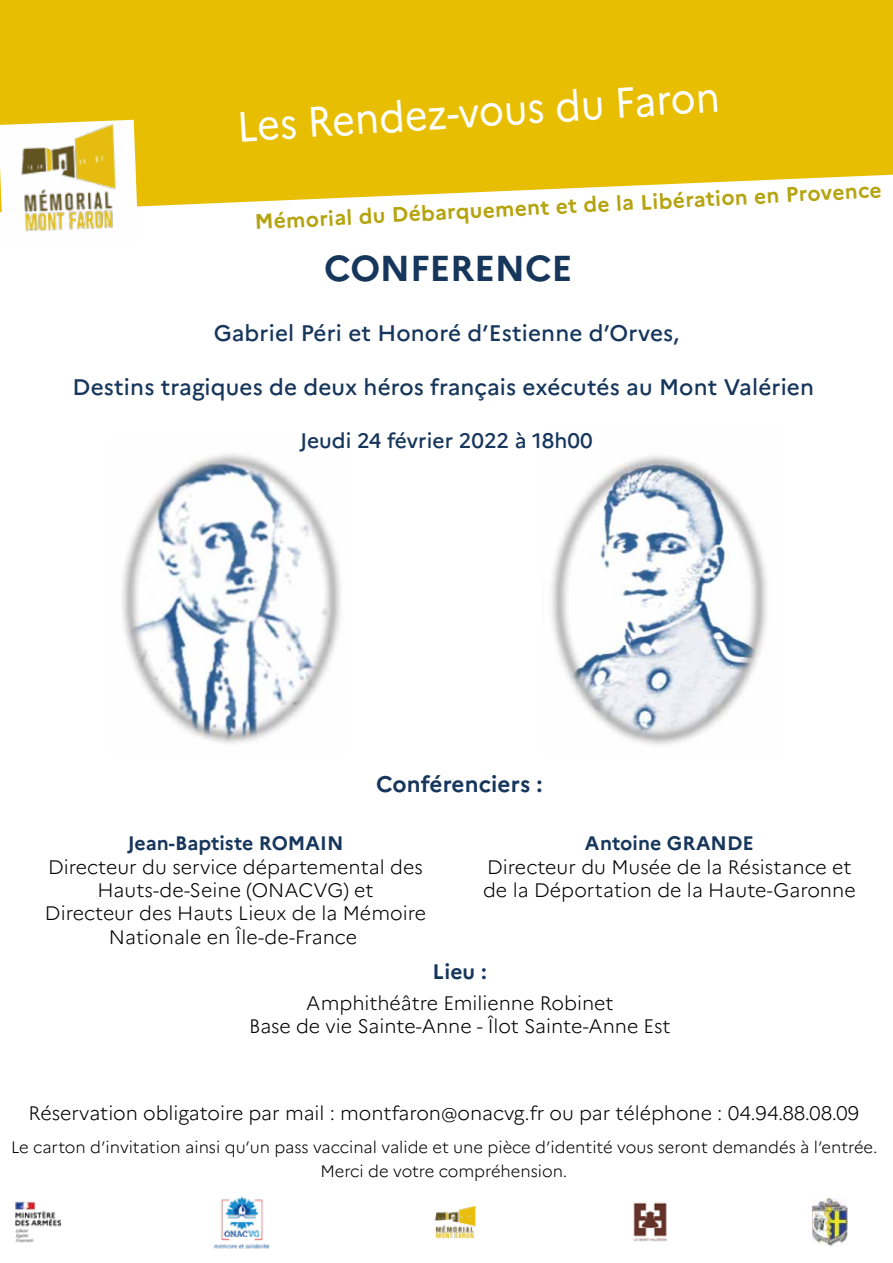
<style>
.page{position:relative;width:893px;height:1263px;background:#fff}
.page>*{position:absolute;margin:0;border:0;box-sizing:border-box;transform-origin:0 0}
.t1{font:42.45px "Marianne";color:#fff;scale:.92 1}
.t2{font:700 36px "Marianne";letter-spacing:-.005em;color:#16365c}
.t3{font:500 22.5px "Marianne";letter-spacing:.005em;color:#16365c}
.t4{font:700 22.5px "Marianne";letter-spacing:.005em;color:#16365c}
.t5{font:700 21px "Marianne";color:#b5a410}
.t6{font:500 21px "Marianne";color:#16365c}
.t7{font:700 21px "Marianne";color:#16365c}
.t8{font:300 19.5px/23.4px "Marianne";color:#010101;text-align:center}
.t9{font:700 19.5px "Marianne";color:#16365c}
.t10{font:300 16.5px/23.4px "Marianne";color:#010101;text-align:center}
</style>
<div class="page">
<svg style="left:0;top:0;width:893px;height:207px;background:#e9c214"></svg>
<img style="left:15px;top:1201px;width:46px;height:42px">
<img style="left:214px;top:1196px;width:56px;height:53px">
<svg style="left:0;top:120px;width:138px;height:1px"></svg>
<img style="left:0;top:121px;width:145px;height:111px">
<img style="left:434px;top:1206px;width:43px;height:33px">
<img style="left:812px;top:1198px;width:35px;height:47px">
<img style="left:633px;top:1202px;width:34px;height:40px">
<img style="left:122px;top:453px;width:219px;height:291px">
<img style="left:551px;top:455px;width:216px;height:290px">
<h1 class="t1" style="left:235px;top:102px;width:527px;rotate:-4deg">Les Rendez-vous du Faron</h1>
<p class="t5" style="left:254px;top:209px;width:629px;rotate:-3deg">Mémorial du Débarquement et de la Libération en Provence</p>
<h2 class="t2" style="left:324px;top:246px;width:250px">CONFERENCE</h2>
<p class="t3" style="left:214px;top:319px;width:467px">Gabriel Péri et Honoré d’Estienne d’Orves,</p>
<p class="t3" style="left:73px;top:373px;width:743px">Destins tragiques de deux héros français exécutés au Mont Valérien</p>
<p class="t6" style="left:300px;top:428px;width:294px">Jeudi 24 février 2022 à 18h00</p>
<p class="t4" style="left:376px;top:770px;width:168px">Conférenciers :</p>
<p class="t9" style="left:128px;top:831px;width:217px">Jean-Baptiste ROMAIN</p>
<p class="t8" style="left:45px;top:855px;width:383px">Directeur du service départemental des Hauts-de-Seine (ONACVG) et<br>Directeur des Hauts Lieux de la Mémoire Nationale en Île-de-France</p>
<p class="t9" style="left:585px;top:831px;width:171px">Antoine GRANDE</p>
<p class="t8" style="left:483px;top:855px;width:374px;text-align:left">Directeur du Musée de la Résistance et de la Déportation de la Haute-Garonne</p>
<p class="t7" style="left:432px;top:958px;width:56px">Lieu :</p>
<p class="t8" style="left:249px;top:991px;width:423px">Amphithéâtre Emilienne Robinet<br>Base de vie Sainte-Anne - Îlot Sainte-Anne Est</p>
<p class="t8" style="left:29px;top:1101px;width:832px">Réservation obligatoire par mail : montfaron@onacvg.fr ou par téléphone : 04.94.88.08.09</p>
<p class="t10" style="left:11px;top:1135px;width:868px">Le carton d’invitation ainsi qu’un pass vaccinal valide et une pièce d’identité vous seront demandés à l’entrée.<br>Merci de votre compréhension.</p>
</div>
